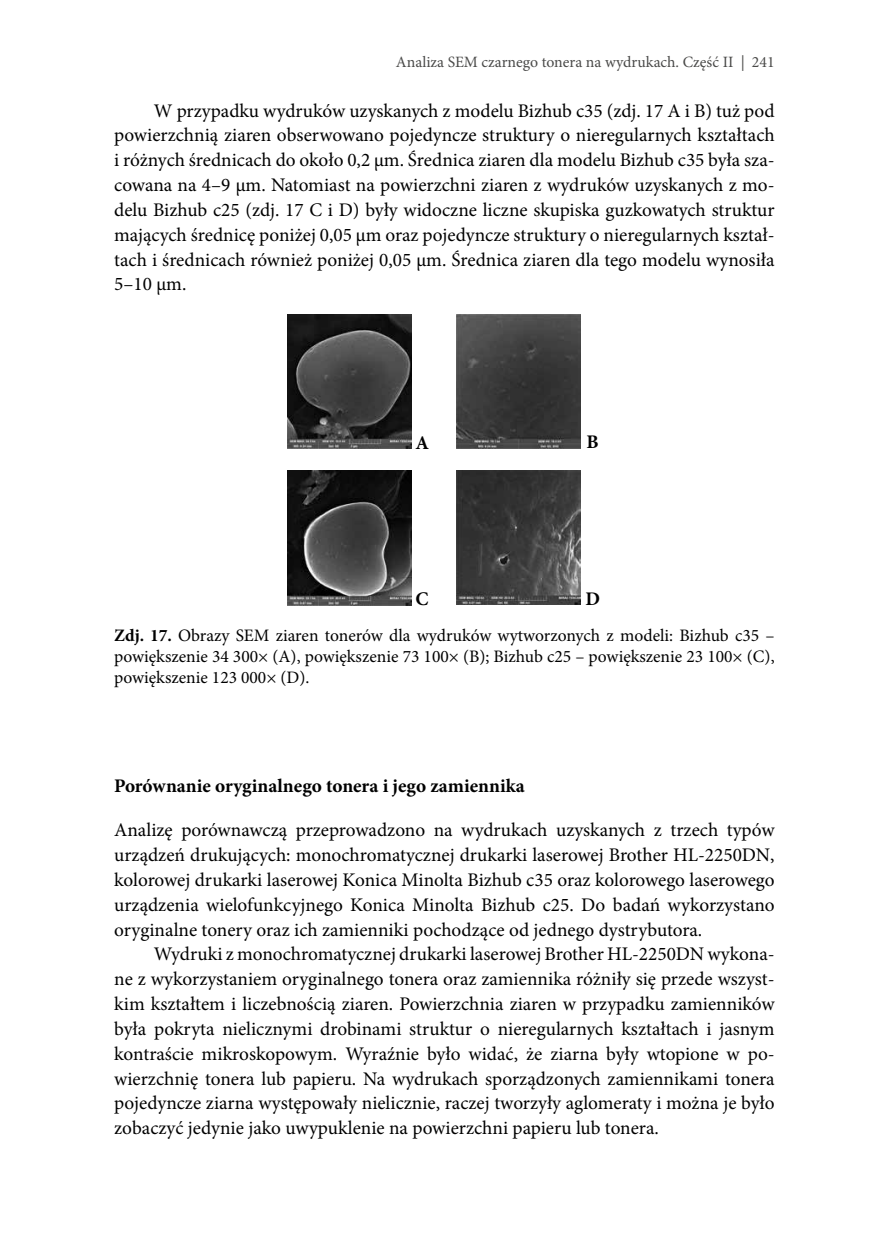
<style>
.page{position:relative;width:874px;height:1241px;background:#fff}
.page>*{position:absolute;margin:0;border:0;box-sizing:border-box;transform-origin:0 0}
.t1{font:19.25px/24.8px "Minion Pro";color:#000;text-align:justify}
.t2{font:700 19.25px "Minion Pro";color:#000}
.t3{font:17.5px/21px "Minion Pro";color:#000;text-align:justify}
.t4{font:15.75px "Minion Pro";color:#4a4a49}
.s1{font-weight:700}
</style>
<div class="page">
<img style="left:287px;top:314px;width:124px;height:135px">
<img style="left:456px;top:314px;width:124px;height:134px">
<img style="left:287px;top:470px;width:124px;height:135px">
<img style="left:456px;top:471px;width:124px;height:133px">
<p class="t4" style="left:396px;top:52px;width:380px">Analiza SEM czarnego tonera na wydrukach. Część II | 241</p>
<p class="t1" style="left:114px;top:98px;width:661px;text-indent:40px">W przypadku wydruków uzyskanych z modelu Bizhub c35 (zdj. 17 A i B) tuż pod powierzchnią ziaren obserwowano pojedyncze struktury o nieregularnych kształtach i różnych średnicach do około 0,2 µm. Średnica ziaren dla modelu Bizhub c35 była sza&shy;cowana na 4–9 µm. Natomiast na powierzchni ziaren z wydruków uzyskanych z mo&shy;delu Bizhub c25 (zdj. 17 C i D) były widoczne liczne skupiska guzkowatych struktur mających średnicę poniżej 0,05 µm oraz pojedyncze struktury o nieregularnych kształ&shy;tach i średnicach również poniżej 0,05 µm. Średnica ziaren dla tego modelu wynosiła 5–10 µm.</p>
<p class="t2" style="left:415px;top:429px;width:15px">A</p>
<p class="t2" style="left:586px;top:428px;width:14px">B</p>
<p class="t2" style="left:415px;top:585px;width:15px">C</p>
<p class="t2" style="left:585px;top:585px;width:16px">D</p>
<p class="t3" style="left:114px;top:625px;width:661px"><span class="s1">Zdj. 17.</span> Obrazy SEM ziaren tonerów dla wydruków wytworzonych z modeli: Bizhub c35 – powiększenie 34 300× (A), powiększenie 73 100× (B); Bizhub c25 – powiększenie 23 100× (C), powiększenie 123 000× (D).</p>
<p class="t2" style="left:114px;top:772px;width:412px">Porównanie oryginalnego tonera i jego zamiennika</p>
<p class="t1" style="left:114px;top:817px;width:661px">Analizę porównawczą przeprowadzono na wydrukach uzyskanych z trzech typów urządzeń drukujących: monochromatycznej drukarki laserowej Brother HL-2250DN, kolorowej drukarki laserowej Konica Minolta Bizhub c35 oraz kolorowego laserowego urządzenia wielofunkcyjnego Konica Minolta Bizhub c25. Do badań wykorzystano oryginalne tonery oraz ich zamienniki pochodzące od jednego dystrybutora.</p>
<p class="t1" style="left:114px;top:941px;width:661px;text-indent:40px">Wydruki z monochromatycznej drukarki laserowej Brother HL-2250DN wykona&shy;ne z wykorzystaniem oryginalnego tonera oraz zamiennika różniły się przede wszyst&shy;kim kształtem i liczebnością ziaren. Powierzchnia ziaren w przypadku zamienników była pokryta nielicznymi drobinami struktur o nieregularnych kształtach i jasnym kontraście mikroskopowym. Wyraźnie było widać, że ziarna były wtopione w po&shy;wierzchnię tonera lub papieru. Na wydrukach sporządzonych zamiennikami tonera pojedyncze ziarna występowały nielicznie, raczej tworzyły aglomeraty i można je było zobaczyć jedynie jako uwypuklenie na powierzchni papieru lub tonera.</p>
</div>
